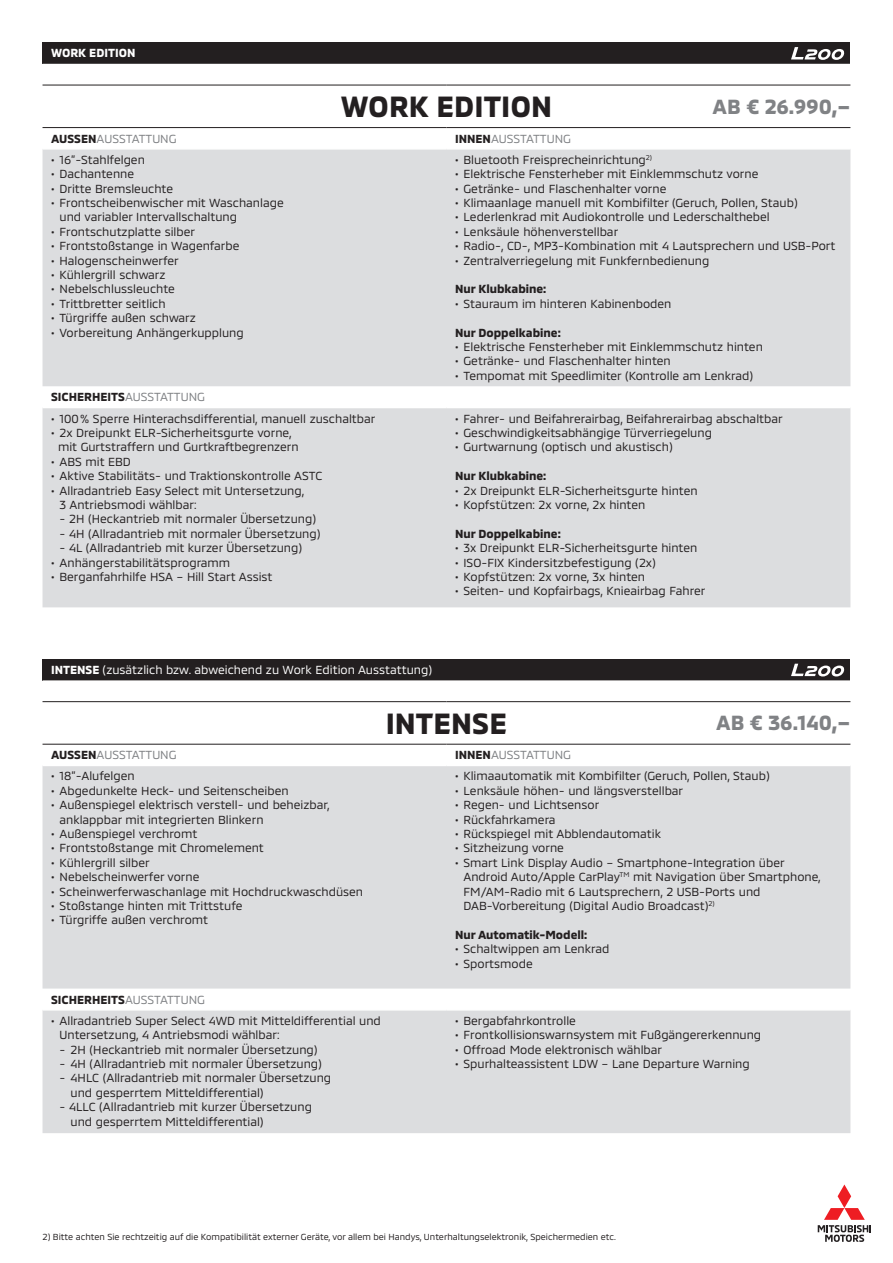
<style>
.page{position:relative;width:893px;height:1263px;background:#fff}
.page>*{position:absolute;margin:0;border:0;box-sizing:border-box;transform-origin:0 0}
.t1{font:900 30px "MMC Trial 1";color:#231f20}
.t2{font:900 21px "MMC Trial 1";color:#808285}
.t3{font:12px/14.4px "MMC Trial 1";color:#231f20}
.t4{font:900 12px "MMC Trial 1";color:#231f20}
.t5{font:12px "MMC Trial 1";color:#808285}
.t6{font:12px "MMC Trial 1";color:#fff}
.t7{font:900 12px "MMC Trial 1";color:#fff}
.t8{font:9px "MMC Trial 1";color:#231f20}
.s1{font-weight:900;color:#231f20}
.s2{font-weight:400;color:#808285}
.s3{color:#dcdddf}
.s4{font-weight:900}
</style>
<div class="page">
<div style="left:43px;top:43px;width:807px;height:21px;background:#231f20"></div>
<svg style="left:43px;top:84px;width:807px;height:45px"></svg>
<div style="left:43px;top:150px;width:807px;height:457px;background:#dcdddf"></div>
<hr style="left:446px;top:407px;width:404px;height:1px;background:#fff">
<hr style="left:43px;top:407px;width:403px;height:1px;background:#fff">
<hr style="left:43px;top:85px;width:403px;height:1px;background:#231f20">
<hr style="left:446px;top:85px;width:404px;height:1px;background:#231f20">
<hr style="left:43px;top:127px;width:403px;height:1px;background:#231f20">
<hr style="left:446px;top:127px;width:404px;height:1px;background:#231f20">
<svg style="left:818px;top:1184px;width:53px;height:58px"></svg>
<div style="left:43px;top:659px;width:807px;height:21px;background:#231f20"></div>
<svg style="left:43px;top:680px;width:807px;height:64px"></svg>
<div style="left:43px;top:766px;width:807px;height:367px;background:#dcdddf"></div>
<hr style="left:446px;top:1009px;width:404px;height:1px;background:#fff">
<hr style="left:43px;top:1009px;width:403px;height:1px;background:#fff">
<hr style="left:43px;top:701px;width:403px;height:1px;background:#231f20">
<hr style="left:446px;top:701px;width:404px;height:1px;background:#231f20">
<hr style="left:43px;top:744px;width:403px;height:1px;background:#231f20">
<hr style="left:446px;top:744px;width:404px;height:1px;background:#231f20">
<svg style="left:791px;top:47px;width:53px;height:13px"></svg>
<svg style="left:791px;top:664px;width:53px;height:12px"></svg>
<p class="t7" style="left:51px;top:46px;width:86px">WORK EDITION</p>
<h1 class="t1" style="left:341px;top:89px;width:213px">WORK EDITION</h1>
<h2 class="t2" style="left:712px;top:94px;width:139px">AB € 26.990,–</h2>
<p class="t5" style="left:51px;top:131px;width:127px"><span class="s1">AUSSEN</span>AUSSTATTUNG</p>
<p class="t5" style="left:455px;top:131px;width:118px"><span class="s1">INNEN</span>AUSSTATTUNG</p>
<p class="t3" style="left:51px;top:152px;width:95px">• 16”-Stahlfelgen</p>
<p class="t3" style="left:51px;top:167px;width:85px">• Dachantenne</p>
<p class="t3" style="left:51px;top:181px;width:124px">• Dritte Bremsleuchte</p>
<p class="t3" style="left:60px;top:195px;width:226px;text-indent:-9px">• Frontscheibenwischer mit Waschanlage und variabler Intervallschaltung</p>
<p class="t3" style="left:51px;top:224px;width:146px">• Frontschutzplatte silber</p>
<p class="t3" style="left:51px;top:239px;width:190px">• Frontstoßstange in Wagenfarbe</p>
<p class="t3" style="left:51px;top:253px;width:129px">• Halogenscheinwerfer</p>
<p class="t3" style="left:51px;top:267px;width:116px">• Kühlergrill schwarz</p>
<p class="t3" style="left:51px;top:282px;width:125px">• Nebelschlussleuchte</p>
<p class="t3" style="left:51px;top:296px;width:116px">• Trittbretter seitlich</p>
<p class="t3" style="left:51px;top:311px;width:146px">• Türgriffe außen schwarz</p>
<p class="t3" style="left:51px;top:325px;width:194px">• Vorbereitung Anhängerkupplung</p>
<p class="t3" style="left:455px;top:152px;width:199px">• Bluetooth Freisprecheinrichtung<sup>2)</sup></p>
<p class="t3" style="left:455px;top:167px;width:305px">• Elektrische Fensterheber mit Einklemmschutz vorne</p>
<p class="t3" style="left:455px;top:181px;width:213px">• Getränke- und Flaschenhalter vorne</p>
<p class="t3" style="left:455px;top:195px;width:344px">• Klimaanlage manuell mit Kombifilter (Geruch, Pollen, Staub)</p>
<p class="t3" style="left:455px;top:210px;width:316px">• Lederlenkrad mit Audiokontrolle und Lederschalthebel</p>
<p class="t3" style="left:455px;top:224px;width:165px">• Lenksäule höhenverstellbar</p>
<p class="t3" style="left:455px;top:239px;width:382px">• Radio-, CD-, MP3-Kombination mit 4 Lautsprechern und USB-Port</p>
<p class="t3" style="left:455px;top:253px;width:256px">• Zentralverriegelung mit Funkfernbedienung</p>
<p class="t4" style="left:455px;top:282px;width:93px">Nur Klubkabine:</p>
<p class="t3" style="left:455px;top:296px;width:218px">• Stauraum im hinteren Kabinenboden</p>
<p class="t4" style="left:455px;top:325px;width:107px">Nur Doppelkabine:</p>
<p class="t3" style="left:455px;top:339px;width:309px">• Elektrische Fensterheber mit Einklemmschutz hinten</p>
<p class="t3" style="left:455px;top:354px;width:217px">• Getränke- und Flaschenhalter hinten</p>
<p class="t3" style="left:455px;top:368px;width:300px">• Tempomat mit Speedlimiter (Kontrolle am Lenkrad)</p>
<p class="t4" style="left:51px;top:390px;width:155px">SICHERHEITS<span class="s2">AUSSTATTUNG</span></p>
<p class="t3" style="left:51px;top:411px;width:326px">• 100 % Sperre Hinterachsdifferential, manuell zuschaltbar</p>
<p class="t3" style="left:51px;top:425px;width:242px">• 2x Dreipunkt ELR-Sicherheitsgurte vorne,</p>
<p class="t3" style="left:51px;top:440px;width:249px"><span class="s3">•</span> mit Gurtstraffern und Gurtkraftbegrenzern</p>
<p class="t3" style="left:51px;top:454px;width:81px">• ABS mit EBD</p>
<p class="t3" style="left:51px;top:468px;width:273px">• Aktive Stabilitäts- und Traktionskontrolle ASTC</p>
<p class="t3" style="left:60px;top:483px;width:246px;text-indent:-9px">• Allradantrieb Easy Select mit Untersetzung,<br>3 Antriebsmodi wählbar:</p>
<p class="t3" style="left:60px;top:512px;width:258px">- 2H (Heckantrieb mit normaler Übersetzung)</p>
<p class="t3" style="left:60px;top:526px;width:262px">- 4H (Allradantrieb mit normaler Übersetzung)</p>
<p class="t3" style="left:60px;top:540px;width:244px">- 4L (Allradantrieb mit kurzer Übersetzung)</p>
<p class="t3" style="left:51px;top:555px;width:181px">• Anhängerstabilitätsprogramm</p>
<p class="t3" style="left:51px;top:569px;width:223px">• Berganfahrhilfe HSA – Hill Start Assist</p>
<p class="t3" style="left:455px;top:411px;width:329px">• Fahrer- und Beifahrerairbag, Beifahrerairbag abschaltbar</p>
<p class="t3" style="left:455px;top:425px;width:258px">• Geschwindigkeitsabhängige Türverriegelung</p>
<p class="t3" style="left:455px;top:440px;width:219px">• Gurtwarnung (optisch und akustisch)</p>
<p class="t4" style="left:455px;top:469px;width:93px">Nur Klubkabine:</p>
<p class="t3" style="left:455px;top:483px;width:244px">• 2x Dreipunkt ELR-Sicherheitsgurte hinten</p>
<p class="t3" style="left:455px;top:497px;width:192px">• Kopfstützen: 2x vorne, 2x hinten</p>
<p class="t4" style="left:455px;top:526px;width:107px">Nur Doppelkabine:</p>
<p class="t3" style="left:455px;top:540px;width:244px">• 3x Dreipunkt ELR-Sicherheitsgurte hinten</p>
<p class="t3" style="left:455px;top:555px;width:202px">• ISO-FIX Kindersitzbefestigung (2x)</p>
<p class="t3" style="left:455px;top:569px;width:192px">• Kopfstützen: 2x vorne, 3x hinten</p>
<p class="t3" style="left:455px;top:584px;width:252px">• Seiten- und Kopfairbags, Knieairbag Fahrer</p>
<p class="t6" style="left:51px;top:663px;width:383px"><span class="s4">INTENSE</span> (zusätzlich bzw. abweichend zu Work Edition Ausstattung)</p>
<h1 class="t1" style="left:386px;top:705px;width:123px">INTENSE</h1>
<p class="t5" style="left:51px;top:748px;width:127px"><span class="s1">AUSSEN</span>AUSSTATTUNG</p>
<p class="t5" style="left:455px;top:748px;width:118px"><span class="s1">INNEN</span>AUSSTATTUNG</p>
<p class="t3" style="left:51px;top:769px;width:85px">• 18”-Alufelgen</p>
<p class="t3" style="left:51px;top:783px;width:239px">• Abgedunkelte Heck- und Seitenscheiben</p>
<p class="t3" style="left:60px;top:798px;width:272px;text-indent:-9px">• Außenspiegel elektrisch verstell- und beheizbar, anklappbar mit integrierten Blinkern</p>
<p class="t3" style="left:51px;top:826px;width:148px">• Außenspiegel verchromt</p>
<p class="t3" style="left:51px;top:841px;width:214px">• Frontstoßstange mit Chromelement</p>
<p class="t3" style="left:51px;top:855px;width:100px">• Kühlergrill silber</p>
<p class="t3" style="left:51px;top:870px;width:150px">• Nebelscheinwerfer vorne</p>
<p class="t3" style="left:51px;top:884px;width:314px">• Scheinwerferwaschanlage mit Hochdruckwaschdüsen</p>
<p class="t3" style="left:51px;top:898px;width:193px">• Stoßstange hinten mit Trittstufe</p>
<p class="t3" style="left:51px;top:913px;width:159px">• Türgriffe außen verchromt</p>
<h2 class="t2" style="left:716px;top:710px;width:136px">AB € 36.140,–</h2>
<p class="t3" style="left:455px;top:769px;width:316px">• Klimaautomatik mit Kombifilter (Geruch, Pollen, Staub)</p>
<p class="t3" style="left:455px;top:783px;width:230px">• Lenksäule höhen- und längsverstellbar</p>
<p class="t3" style="left:455px;top:798px;width:146px">• Regen- und Lichtsensor</p>
<p class="t3" style="left:455px;top:812px;width:102px">• Rückfahrkamera</p>
<p class="t3" style="left:455px;top:826px;width:207px">• Rückspiegel mit Abblendautomatik</p>
<p class="t3" style="left:455px;top:841px;width:111px">• Sitzheizung vorne</p>
<p class="t3" style="left:463px;top:855px;width:359px;text-indent:-9px">• Smart Link Display Audio – Smartphone-Integration über Android Auto/Apple CarPlay<sup>TM</sup> mit Navigation über Smartphone, FM/AM-Radio mit 6 Lautsprechern, 2 USB-Ports und DAB-Vorbereitung (Digital Audio Broadcast)<sup>2)</sup></p>
<p class="t4" style="left:455px;top:927px;width:134px">Nur Automatik-Modell:</p>
<p class="t3" style="left:455px;top:942px;width:156px">• Schaltwippen am Lenkrad</p>
<p class="t3" style="left:455px;top:956px;width:79px">• Sportsmode</p>
<p class="t4" style="left:51px;top:992px;width:155px">SICHERHEITS<span class="s2">AUSSTATTUNG</span></p>
<p class="t3" style="left:60px;top:1013px;width:323px;text-indent:-9px">• Allradantrieb Super Select 4WD mit Mitteldifferential und<br>Untersetzung, 4 Antriebsmodi wählbar:</p>
<p class="t3" style="left:60px;top:1042px;width:259px">- 2H (Heckantrieb mit normaler Übersetzung)</p>
<p class="t3" style="left:60px;top:1056px;width:264px">- 4H (Allradantrieb mit normaler Übersetzung)</p>
<p class="t3" style="left:71px;top:1071px;width:262px;text-indent:-11px">- 4HLC (Allradantrieb mit normaler Übersetzung und gesperrtem Mitteldifferential)</p>
<p class="t3" style="left:60px;top:1099px;width:254px">- 4LLC (Allradantrieb mit kurzer Übersetzung</p>
<p class="t3" style="left:51px;top:1114px;width:214px"><span class="s3">•</span> und gesperrtem Mitteldifferential)</p>
<p class="t3" style="left:455px;top:1013px;width:122px">• Bergabfahrkontrolle</p>
<p class="t3" style="left:455px;top:1027px;width:308px">• Frontkollisionswarnsystem mit Fußgängererkennung</p>
<p class="t3" style="left:455px;top:1042px;width:209px">• Offroad Mode elektronisch wählbar</p>
<p class="t3" style="left:455px;top:1056px;width:296px">• Spurhalteassistent LDW – Lane Departure Warning</p>
<p class="t8" style="left:43px;top:1231px;width:575px">2) Bitte achten Sie rechtzeitig auf die Kompatibilität externer Geräte, vor allem bei Handys, Unterhaltungselektronik, Speichermedien etc.</p>
</div>
